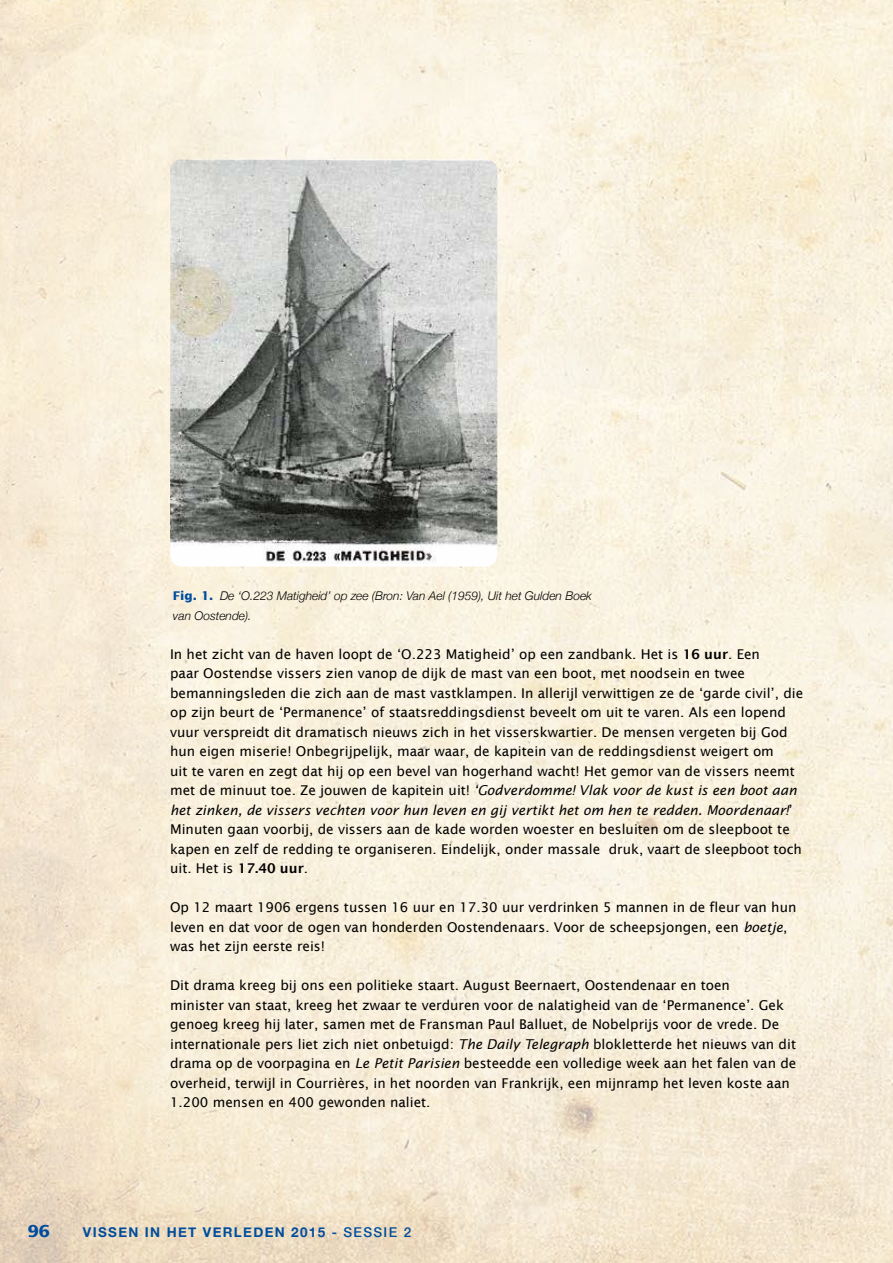
<style>
.page{position:relative;width:893px;height:1263px;background:#fff}
.page>*{position:absolute;margin:0;border:0;box-sizing:border-box;transform-origin:0 0}
.t1{font:700 16.5px "Lucida Sans";color:#004d9d}
.t2{font:13.5px/19.5px "Lucida Sans";color:#000}
.t3{font:italic 13.5px/19.5px "Lucida Sans Std";color:#000}
.t4{font:700 13.5px "Helvetica Neue";letter-spacing:.1em;color:#004d9d}
.t5{font:italic 300 12px/19.5px "Helvetica Neue";color:#000}
.s1{font-family:"Lucida Sans";font-weight:700;font-style:normal;color:#004d9d}
.s2{font-weight:600}
.s3{font-family:"Lucida Sans";font-style:normal}
.s4{font-family:"Lucida Sans Std";font-style:italic}
.s5{font-weight:500}
</style>
<div class="page">
<img style="left:0;top:0;width:893px;height:1263px">
<img style="left:170px;top:159px;width:327px;height:408px">
<p class="t5" style="left:173px;top:585px;width:420px"><span class="s1">Fig. 1.</span> De ‘O.223 Matigheid’ op zee (Bron: Van Ael (1959), Uit het Gulden Boek van Oostende).</p>
<p class="t2" style="left:170px;top:644px;width:635px">In het zicht van de haven loopt de ‘O.223 Matigheid’ op een zandbank. Het is <span class="s2">16 uur</span>. Een<br>paar Oostendse vissers zien vanop de dijk de mast van een boot, met noodsein en twee bemanningsleden die zich aan de mast vastklampen. In allerijl verwittigen ze de ‘garde civil’, die op zijn beurt de ‘Permanence’ of staatsreddingsdienst beveelt om uit te varen. Als een lopend vuur verspreidt dit dramatisch nieuws zich in het visserskwartier. De mensen vergeten bij God hun eigen miserie! Onbegrijpelijk, maar waar, de kapitein van de reddingsdienst weigert om<br>uit te varen en zegt dat hij op een bevel van hogerhand wacht! Het gemor van de vissers neemt</p>
<p class="t3" style="left:170px;top:781px;width:628px"><span class="s3">met de minuut toe. Ze jouwen de kapitein uit!</span> ‘Godverdomme! Vlak voor de kust is een boot aan het zinken, de vissers vechten voor hun leven en gij vertikt het om hen te redden. Moordenaar!<span class="s3">’</span></p>
<p class="t2" style="left:170px;top:819px;width:633px">Minuten gaan voorbij, de vissers aan de kade worden woester en besluiten om de sleepboot te kapen en zelf de redding te organiseren. Eindelijk, onder massale druk, vaart de sleepboot toch uit. Het is <span class="s2">17.40 uur</span>.</p>
<p class="t2" style="left:170px;top:897px;width:628px">Op 12 maart 1906 ergens tussen 16 uur en 17.30 uur verdrinken 5 mannen in de fleur van hun leven en dat voor de ogen van honderden Oostendenaars. Voor de scheepsjongen, een <span class="s4">boetje</span>, was het zijn eerste reis!</p>
<p class="t2" style="left:170px;top:975px;width:628px">Dit drama kreeg bij ons een politieke staart. August Beernaert, Oostendenaar en toen<br>minister van staat, kreeg het zwaar te verduren voor de nalatigheid van de ‘Permanence’. Gek genoeg kreeg hij later, samen met de Fransman Paul Balluet, de Nobelprijs voor de vrede. De internationale pers liet zich niet onbetuigd: <span class="s4">The Daily Telegraph</span> blokletterde het nieuws van dit drama op de voorpagina en <span class="s4">Le Petit Parisien</span> besteedde een volledige week aan het falen van de overheid, terwijl in Courrières, in het noorden van Frankrijk, een mijnramp het leven koste aan 1.200 mensen en 400 gewonden naliet.</p>
<p class="t1" style="left:28px;top:1221px;width:24px">96</p>
<p class="t4" style="left:83px;top:1221px;width:330px">VISSEN IN HET VERLEDEN 2015 <span class="s5">- SESSIE 2</span></p>
</div>
